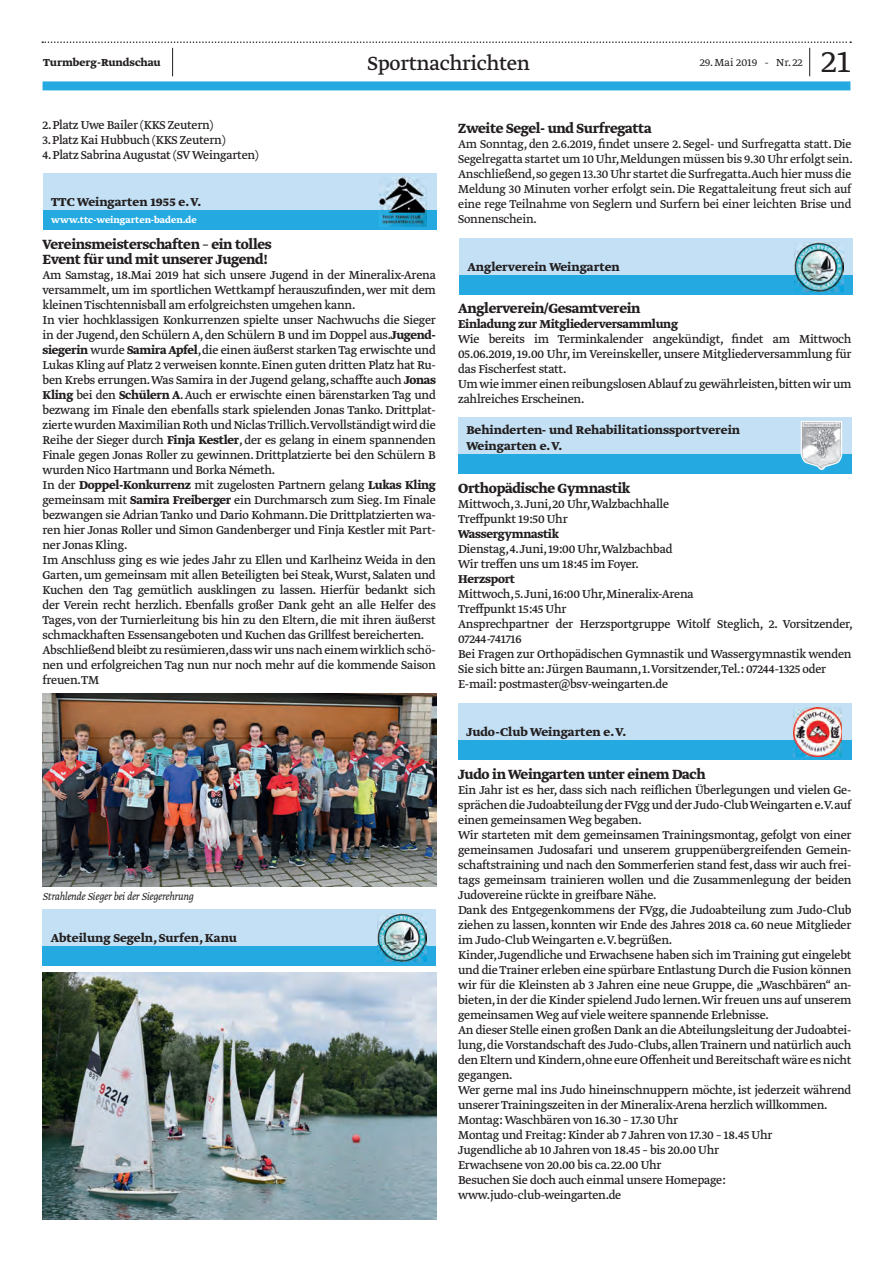
<style>
.page{position:relative;width:893px;height:1263px;background:#fff}
.page>*{position:absolute;margin:0;border:0;box-sizing:border-box;transform-origin:0 0}
.t1{font:300 36px "Greta Text Std";color:#231f20}
.t2{font:22.5px "Greta Text Std";letter-spacing:-.015em;color:#231f20}
.t3{font:700 15.75px/15px "Greta Text Std";letter-spacing:-.02em;color:#231f20}
.t4{font:13.5px/15px "Greta Text Std";letter-spacing:-.02em;color:#231f20}
.t5{font:13.5px/15px "Greta Text Std Regular Min";letter-spacing:-.02em;color:#231f20;text-align:justify}
.t6{font:700 13.5px/16.2px "Greta Text Std";color:#231f20}
.t7{font:700 13.5px "Greta Text Std";letter-spacing:-.02em;color:#231f20}
.t8{font:italic 300 12px "Greta Text Std";letter-spacing:-.02em;color:#231f20}
.t9{font:700 12px "Greta Text Std";color:#231f20}
.t10{font:300 12px "Greta Text Std";color:#231f20}
.t11{font:700 10.5px "Greta Text Std";color:#fff}
.s1{font-weight:700}
</style>
<div class="page">
<div style="left:43px;top:81px;width:807px;height:9px;background:#24aae1"></div>
<svg style="left:42px;top:41px;width:809px;height:35px"></svg>
<div style="left:43px;top:173px;width:393px;height:57px;background:#c3e0f4"></div>
<div style="left:43px;top:210px;width:393px;height:20px;background:#24aae1"></div>
<img style="left:380px;top:178px;width:47px;height:48px">
<img style="left:43px;top:693px;width:393px;height:194px">
<div style="left:43px;top:909px;width:393px;height:57px;background:#c3e0f4"></div>
<div style="left:43px;top:946px;width:393px;height:20px;background:#24aae1"></div>
<img style="left:378px;top:913px;width:48px;height:49px">
<img style="left:43px;top:973px;width:393px;height:246px">
<div style="left:459px;top:238px;width:394px;height:57px;background:#c3e0f4"></div>
<div style="left:459px;top:275px;width:394px;height:20px;background:#24aae1"></div>
<img style="left:794px;top:242px;width:49px;height:49px">
<div style="left:458px;top:417px;width:393px;height:57px;background:#c3e0f4"></div>
<div style="left:458px;top:454px;width:393px;height:20px;background:#24aae1"></div>
<svg style="left:801px;top:421px;width:41px;height:49px;background:#bac9d1"></svg>
<div style="left:458px;top:703px;width:393px;height:57px;background:#c3e0f4"></div>
<div style="left:458px;top:740px;width:393px;height:20px;background:#24aae1"></div>
<img style="left:793px;top:707px;width:49px;height:49px">
<p class="t9" style="left:43px;top:56px;width:119px">Turmberg-Rundschau</p>
<h2 class="t2" style="left:368px;top:50px;width:164px">Sportnachrichten</h2>
<p class="t10" style="left:700px;top:56px;width:104px">29. Mai 2019 - Nr. 22</p>
<h1 class="t1" style="left:821px;top:41px;width:31px">21</h1>
<p class="t4" style="left:43px;top:118px;width:172px">2. Platz Uwe Bailer (KKS Zeutern)</p>
<p class="t4" style="left:43px;top:133px;width:184px">3. Platz Kai Hubbuch (KKS Zeutern)</p>
<p class="t4" style="left:43px;top:148px;width:218px">4. Platz Sabrina Augustat (SV Weingarten)</p>
<p class="t6" style="left:51px;top:194px;width:152px">TTC Weingarten 1955 e. V.</p>
<p class="t11" style="left:51px;top:213px;width:147px">www.ttc-weingarten-baden.de</p>
<p class="t3" style="left:43px;top:237px;width:231px">Vereinsmeisterschaften – ein tolles<br>Event für und mit unserer Jugend!</p>
<p class="t4" style="left:43px;top:268px;width:395px">Am Samstag, 18.Mai 2019 hat sich unsere Jugend in der Mineralix-Arena versammelt, um im sportlichen Wettkampf herauszufinden, wer mit dem kleinen Tischtennisball am erfolgreichsten umgehen kann.<br>In vier hochklassigen Konkurrenzen spielte unser Nachwuchs die Sieger in der Jugend, den Schülern A, den Schülern B und im Doppel aus.<span class="s1">Jugend&shy;siegerin</span> wurde <span class="s1">Samira Apfel</span>, die einen äußerst starken Tag erwischte und Lukas Kling auf Platz 2 verweisen konnte. Einen guten dritten Platz hat Ru&shy;ben Krebs errungen. Was Samira in der Jugend gelang, schaffte auch <span class="s1">Jonas Kling</span> bei den <span class="s1">Schülern A</span>. Auch er erwischte einen bärenstarken Tag und bezwang im Finale den ebenfalls stark spielenden Jonas Tanko. Drittplat&shy;zierte wurden Maximilian Roth und Niclas Trillich.Vervollständigt wird die Reihe der Sieger durch <span class="s1">Finja Kestler</span>, der es gelang in einem spannenden Finale gegen Jonas Roller zu gewinnen. Drittplatzierte bei den Schülern B wurden Nico Hartmann und Borka Németh.<br>In der <span class="s1">Doppel-Konkurrenz</span> mit zugelosten Partnern gelang <span class="s1">Lukas Kling </span>gemeinsam mit <span class="s1">Samira Freiberger</span> ein Durchmarsch zum Sieg. Im Finale bezwangen sie Adrian Tanko und Dario Kohmann. Die Drittplatzierten wa&shy;ren hier Jonas Roller und Simon Gandenberger und Finja Kestler mit Part&shy;ner Jonas Kling.<br>Im Anschluss ging es wie jedes Jahr zu Ellen und Karlheinz Weida in den Garten, um gemeinsam mit allen Beteiligten bei Steak, Wurst, Salaten und Kuchen den Tag gemütlich ausklingen zu lassen. Hierfür bedankt sich der Verein recht herzlich. Ebenfalls großer Dank geht an alle Helfer des Tages, von der Turnierleitung bis hin zu den Eltern, die mit ihren äußerst schmackhaften Essensangeboten und Kuchen das Grillfest bereicherten.<br>Abschließend bleibt zu resümieren,dass wir uns nach einem wirklich schö&shy;nen und erfolgreichen Tag nun nur noch mehr auf die kommende Saison freuen.TM</p>
<p class="t8" style="left:43px;top:890px;width:153px">Strahlende Sieger bei der Siegerehrung</p>
<p class="t6" style="left:51px;top:930px;width:188px">Abteilung Segeln, Surfen, Kanu</p>
<p class="t3" style="left:458px;top:122px;width:195px">Zweite Segel- und Surfregatta</p>
<p class="t5" style="left:458px;top:138px;width:396px">Am Sonntag, den 2.6.2019, findet unsere 2. Segel- und Surfregatta statt. Die Segelregatta startet um 10 Uhr,Meldungen müssen bis 9.30 Uhr erfolgt sein.<br>Anschließend,so gegen 13.30 Uhr startet die Surfregatta.Auch hier muss die Meldung 30 Minuten vorher erfolgt sein. Die Regattaleitung freut sich auf eine rege Teilnahme von Seglern und Surfern bei einer leichten Brise und Sonnenschein.</p>
<p class="t6" style="left:467px;top:259px;width:154px">Anglerverein Weingarten</p>
<p class="t3" style="left:458px;top:302px;width:184px">Anglerverein/Gesamtverein</p>
<p class="t7" style="left:458px;top:316px;width:221px">Einladung zur Mitgliederversammlung</p>
<p class="t4" style="left:458px;top:333px;width:395px">Wie bereits im Terminkalender angekündigt, findet am Mittwoch 05.06.2019, 19.00 Uhr, im Vereinskeller, unsere Mitgliederversammlung für das Fischerfest statt.<br>Um wie immer einen reibungslosen Ablauf zu gewährleisten,bitten wir um zahlreiches Erscheinen.</p>
<p class="t6" style="left:466px;top:422px;width:275px">Behinderten- und Rehabilitationssportverein<br>Weingarten e. V.</p>
<p class="t3" style="left:458px;top:482px;width:174px">Orthopädische Gymnastik</p>
<p class="t4" style="left:458px;top:498px;width:212px">Mittwoch, 3. Juni, 20 Uhr,Walzbachhalle<br>Treffpunkt 19:50 Uhr</p>
<p class="t7" style="left:458px;top:526px;width:102px">Wassergymnastik</p>
<p class="t4" style="left:458px;top:543px;width:216px">Dienstag, 4. Juni, 19:00 Uhr,Walzbachbad<br>Wir treffen uns um 18:45 im Foyer.</p>
<p class="t7" style="left:458px;top:571px;width:59px">Herzsport</p>
<p class="t4" style="left:458px;top:588px;width:396px">Mittwoch, 5. Juni, 16:00 Uhr, Mineralix-Arena<br>Treffpunkt 15:45 Uhr<br>Ansprechpartner der Herzsportgruppe Witolf Steglich, 2. Vorsitzender, 07244-741716<br>Bei Fragen zur Orthopädischen Gymnastik und Wassergymnastik wenden Sie sich bitte an: Jürgen Baumann, 1.Vorsitzender,Tel.: 07244-1325 oder E-mail: postmaster@bsv-weingarten.de</p>
<p class="t6" style="left:466px;top:724px;width:161px">Judo-Club Weingarten e. V.</p>
<p class="t3" style="left:458px;top:767px;width:249px">Judo in Weingarten unter einem Dach</p>
<p class="t4" style="left:458px;top:783px;width:395px">Ein Jahr ist es her, dass sich nach reiflichen Überlegungen und vielen Ge&shy;sprächen die Judoabteilung der FVgg und der Judo-Club Weingarten e.V.auf einen gemeinsamen Weg begaben.<br>Wir starteten mit dem gemeinsamen Trainingsmontag, gefolgt von einer gemeinsamen Judosafari und unserem gruppenübergreifenden Gemein&shy;schaftstraining und nach den Sommerferien stand fest, dass wir auch frei&shy;tags gemeinsam trainieren wollen und die Zusammenlegung der beiden Judovereine rückte in greifbare Nähe.<br>Dank des Entgegenkommens der FVgg, die Judoabteilung zum Judo-Club ziehen zu lassen, konnten wir Ende des Jahres 2018 ca. 60 neue Mitglieder im Judo-Club Weingarten e.V. begrüßen.<br>Kinder, Jugendliche und Erwachsene haben sich im Training gut eingelebt und die Trainer erleben eine spürbare Entlastung Durch die Fusion können wir für die Kleinsten ab 3 Jahren eine neue Gruppe, die „Waschbären“ an&shy;bieten, in der die Kinder spielend Judo lernen. Wir freuen uns auf unserem gemeinsamen Weg auf viele weitere spannende Erlebnisse.<br>An dieser Stelle einen großen Dank an die Abteilungsleitung der Judoabtei&shy;lung, die Vorstandschaft des Judo-Clubs, allen Trainern und natürlich auch den Eltern und Kindern,ohne eure Offenheit und Bereitschaft wäre es nicht gegangen.<br>Wer gerne mal ins Judo hineinschnuppern möchte, ist jederzeit während unserer Trainingszeiten in der Mineralix-Arena herzlich willkommen.<br>Montag: Waschbären von 16.30 – 17.30 Uhr<br>Montag und Freitag: Kinder ab 7 Jahren von 17.30 – 18.45 Uhr<br>Jugendliche ab 10 Jahren von 18.45 – bis 20.00 Uhr<br>Erwachsene von 20.00 bis ca. 22.00 Uhr<br>Besuchen Sie doch auch einmal unsere Homepage: www.judo-club-weingarten.de</p>
</div>
